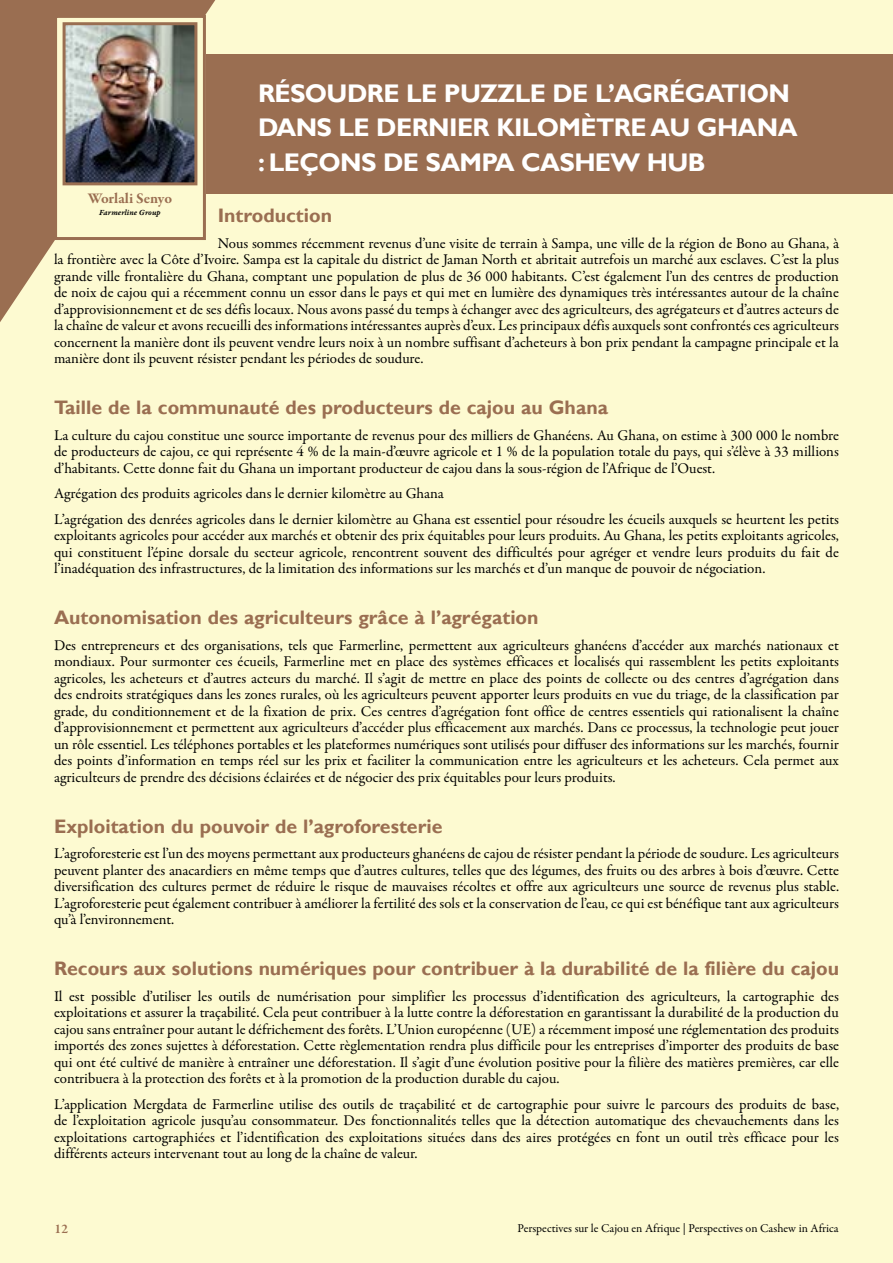
<style>
.page{position:relative;width:893px;height:1263px;background:#fdfad1}
.page>*{position:absolute;margin:0;border:0;box-sizing:border-box;transform-origin:0 0}
.t1{font:700 25.5px/34.5px "Gill Sans";letter-spacing:-.025em;color:#fff}
.t2{font:700 19.5px "Gill Sans";color:#9a6e51}
.t3{font:15px/16.5px "Garamond Premr Pro";color:#000;text-align:justify}
.t4{font:700 15px "Garamond Premr Pro";color:#9a6e51}
.t5{font:600 13.5px "Garamond Premr Pro";color:#9a6e51}
.t6{font:12px "Garamond Premr Pro";color:#000}
.t7{font:8.4px "Garamond Premr Pro Smbd It Capt";color:#000}
</style>
<div class="page">
<svg style="left:0;top:0;width:215px;height:322px;fill:#9a6e51"></svg>
<div style="left:54px;top:15px;width:152px;height:225px;background:#fdfad1;border:3px solid #9a6e51"></div>
<img style="left:67px;top:26px;width:126px;height:155px">
<div style="left:63px;top:22px;width:134px;height:163px;border:3px solid #9a6e51"></div>
<div style="left:206px;top:55px;width:687px;height:139px;background:#9a6e51"></div>
<h1 class="t1" style="left:258px;top:76px;width:541px">RÉSOUDRE LE PUZZLE DE L’AGRÉGATION<br>DANS LE DERNIER KILOMÈTRE AU GHANA : LEÇONS DE SAMPA CASHEW HUB</h1>
<p class="t4" style="left:88px;top:189px;width:86px">Worlali Senyo</p>
<p class="t7" style="left:99px;top:207px;width:63px">Farmerline Group</p>
<h2 class="t2" style="left:218px;top:204px;width:116px">Introduction</h2>
<p class="t3" style="left:54px;top:235px;width:787px;text-indent:164px">Nous sommes récemment revenus d’une visite de terrain à Sampa, une ville de la région de Bono au Ghana, à la frontière avec la Côte d’Ivoire. Sampa est la capitale du district de Jaman North et abritait autrefois un marché aux esclaves. C’est la plus grande ville frontalière du Ghana, comptant une population de plus de 36 000 habitants. C’est également l’un des centres de production de noix de cajou qui a récemment connu un essor dans le pays et qui met en lumière des dynamiques très intéressantes autour de la chaîne d’approvisionnement et de ses défis locaux. Nous avons passé du temps à échanger avec des agriculteurs, des agrégateurs et d’autres acteurs de la chaîne de valeur et avons recueilli des informations intéressantes auprès d’eux. Les principaux défis auxquels sont confrontés ces agriculteurs concernent la manière dont ils peuvent vendre leurs noix à un nombre suffisant d’acheteurs à bon prix pendant la campagne principale et la manière dont ils peuvent résister pendant les périodes de soudure.</p>
<h2 class="t2" style="left:54px;top:396px;width:556px">Taille de la communauté des producteurs de cajou au Ghana</h2>
<p class="t3" style="left:54px;top:427px;width:787px">La culture du cajou constitue une source importante de revenus pour des milliers de Ghanéens. Au Ghana, on estime à 300 000 le nombre de producteurs de cajou, ce qui représente 4 % de la main-d’œuvre agricole et 1 % de la population totale du pays, qui s’élève à 33 millions d’habitants. Cette donne fait du Ghana un important producteur de cajou dans la sous-région de l’Afrique de l’Ouest.</p>
<p class="t3" style="left:54px;top:481px;width:786px;line-height:25.5px">Agrégation des produits agricoles dans le dernier kilomètre au Ghana<br>L’agrégation des denrées agricoles dans le dernier kilomètre au Ghana est essentiel pour résoudre les écueils auxquels se heurtent les petits</p>
<p class="t3" style="left:54px;top:527px;width:786px">exploitants agricoles pour accéder aux marchés et obtenir des prix équitables pour leurs produits. Au Ghana, les petits exploitants agricoles, qui constituent l’épine dorsale du secteur agricole, rencontrent souvent des difficultés pour agréger et vendre leurs produits du fait de l’inadéquation des infrastructures, de la limitation des informations sur les marchés et d’un manque de pouvoir de négociation.</p>
<h2 class="t2" style="left:54px;top:606px;width:486px">Autonomisation des agriculteurs grâce à l’agrégation</h2>
<p class="t3" style="left:54px;top:637px;width:787px">Des entrepreneurs et des organisations, tels que Farmerline, permettent aux agriculteurs ghanéens d’accéder aux marchés nationaux et mondiaux. Pour surmonter ces écueils, Farmerline met en place des systèmes efficaces et localisés qui rassemblent les petits exploitants agricoles, les acheteurs et d’autres acteurs du marché. Il s’agit de mettre en place des points de collecte ou des centres d’agrégation dans des endroits stratégiques dans les zones rurales, où les agriculteurs peuvent apporter leurs produits en vue du triage, de la classification par grade, du conditionnement et de la fixation de prix. Ces centres d’agrégation font office de centres essentiels qui rationalisent la chaîne d’approvisionnement et permettent aux agriculteurs d’accéder plus efficacement aux marchés. Dans ce processus, la technologie peut jouer un rôle essentiel. Les téléphones portables et les plateformes numériques sont utilisés pour diffuser des informations sur les marchés, fournir des points d’information en temps réel sur les prix et faciliter la communication entre les agriculteurs et les acheteurs. Cela permet aux agriculteurs de prendre des décisions éclairées et de négocier des prix équitables pour leurs produits.</p>
<h2 class="t2" style="left:54px;top:814px;width:390px">Exploitation du pouvoir de l’agroforesterie</h2>
<p class="t3" style="left:54px;top:845px;width:787px">L’agroforesterie est l’un des moyens permettant aux producteurs ghanéens de cajou de résister pendant la période de soudure. Les agriculteurs peuvent planter des anacardiers en même temps que d’autres cultures, telles que des légumes, des fruits ou des arbres à bois d’œuvre. Cette diversification des cultures permet de réduire le risque de mauvaises récoltes et offre aux agriculteurs une source de revenus plus stable.<br>L’agroforesterie peut également contribuer à améliorer la fertilité des sols et la conservation de l’eau, ce qui est bénéfique tant aux agriculteurs qu’à l’environnement.</p>
<h2 class="t2" style="left:54px;top:957px;width:786px">Recours aux solutions numériques pour contribuer à la durabilité de la filière du cajou</h2>
<p class="t3" style="left:54px;top:988px;width:787px">Il est possible d’utiliser les outils de numérisation pour simplifier les processus d’identification des agriculteurs, la cartographie des exploitations et assurer la traçabilité. Cela peut contribuer à la lutte contre la déforestation en garantissant la durabilité de la production du cajou sans entraîner pour autant le défrichement des forêts. L’Union européenne (UE) a récemment imposé une réglementation des produits importés des zones sujettes à déforestation. Cette règlementation rendra plus difficile pour les entreprises d’importer des produits de base qui ont été cultivé de manière à entraîner une déforestation. Il s’agit d’une évolution positive pour la filière des matières premières, car elle contribuera à la protection des forêts et à la promotion de la production durable du cajou.</p>
<p class="t3" style="left:54px;top:1096px;width:787px">L’application Mergdata de Farmerline utilise des outils de traçabilité et de cartographie pour suivre le parcours des produits de base, de l’exploitation agricole jusqu’au consommateur. Des fonctionnalités telles que la détection automatique des chevauchements dans les exploitations cartographiées et l’identification des exploitations situées dans des aires protégées en font un outil très efficace pour les différents acteurs intervenant tout au long de la chaîne de valeur.</p>
<p class="t5" style="left:55px;top:1221px;width:15px">12</p>
<p class="t6" style="left:518px;top:1221px;width:322px">Perspectives sur le Cajou en Afrique | Perspectives on Cashew in Africa</p>
</div>
